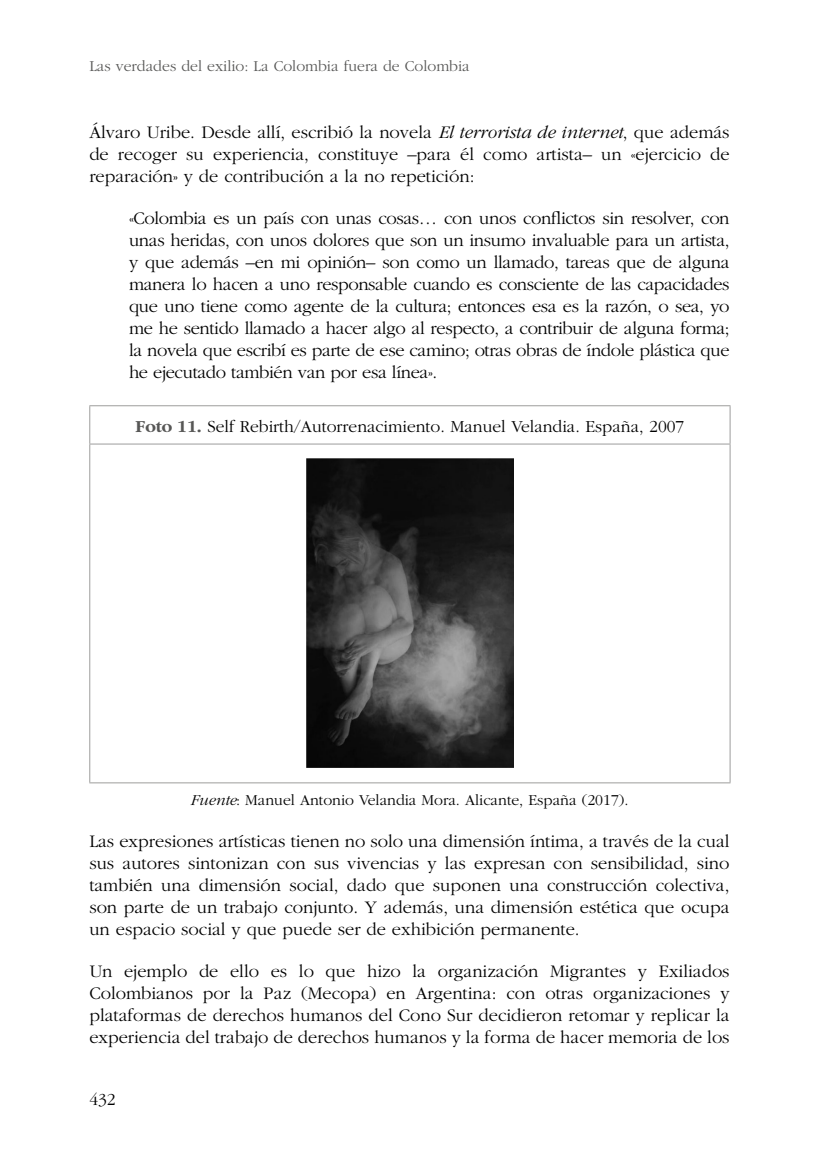
<style>
.page{position:relative;width:819px;height:1166px;background:#fff}
.page>*{position:absolute;margin:0;border:0;box-sizing:border-box;transform-origin:0 0}
.t1{font:300 18.38px/22.1px "Garamond";color:#000;text-align:justify}
.t2{font:300 17.5px "Garamond";color:#000}
.t3{font:300 15.75px "Garamond";color:#000}
.t4{font:300 15.75px "Garamond";color:#575756}
.s1{font-style:italic}
.s2{font-weight:700;color:#575756}
</style>
<div class="page">
<hr style="left:89px;top:405px;width:641px;height:1px;background:#9d9d9c">
<hr style="left:89px;top:406px;width:1px;height:38px;background:#9d9d9c">
<hr style="left:729px;top:406px;width:1px;height:38px;background:#9d9d9c">
<hr style="left:89px;top:444px;width:641px;height:1px;background:#9d9d9c">
<hr style="left:89px;top:444px;width:1px;height:338px;background:#9d9d9c">
<hr style="left:729px;top:444px;width:1px;height:338px;background:#9d9d9c">
<hr style="left:89px;top:782px;width:641px;height:1px;background:#9d9d9c">
<img style="left:307px;top:459px;width:206px;height:309px">
<p class="t4" style="left:89px;top:58px;width:382px">Las verdades del exilio: La Colombia fuera de Colombia</p>
<p class="t1" style="left:89px;top:121px;width:641px">Álvaro Uribe. Desde allí, escribió la novela <span class="s1">El terrorista de internet</span>, que además de recoger su experiencia, constituye –para él como artista– un «ejercicio de reparación» y de contribución a la no repetición:</p>
<p class="t1" style="left:129px;top:207px;width:602px">«Colombia es un país con unas cosas… con unos conflictos sin resolver, con unas heridas, con unos dolores que son un insumo invaluable para un artista, y que además –en mi opinión– son como un llamado, tareas que de alguna manera lo hacen a uno responsable cuando es consciente de las capacidades que uno tiene como agente de la cultura; entonces esa es la razón, o sea, yo me he sentido llamado a hacer algo al respecto, a contribuir de alguna forma; la novela que escribí es parte de ese camino; otras obras de índole plástica que he ejecutado también van por esa línea».</p>
<p class="t2" style="left:136px;top:416px;width:550px"><span class="s2">Foto 11.</span> Self Rebirth/Autorrenacimiento. Manuel Velandia. España, 2007</p>
<p class="t3" style="left:190px;top:791px;width:440px"><span class="s1">Fuente</span>: Manuel Antonio Velandia Mora. Alicante, España (2017).</p>
<p class="t1" style="left:89px;top:830px;width:641px">Las expresiones artísticas tienen no solo una dimensión íntima, a través de la cual sus autores sintonizan con sus vivencias y las expresan con sensibilidad, sino también una dimensión social, dado que suponen una construcción colectiva, son parte de un trabajo conjunto. Y además, una dimensión estética que ocupa un espacio social y que puede ser de exhibición permanente.</p>
<p class="t1" style="left:89px;top:960px;width:641px">Un ejemplo de ello es lo que hizo la organización Migrantes y Exiliados Colombianos por la Paz (Mecopa) en Argentina: con otras organizaciones y plataformas de derechos humanos del Cono Sur decidieron retomar y replicar la experiencia del trabajo de derechos humanos y la forma de hacer memoria de los</p>
<p class="t2" style="left:89px;top:1089px;width:28px">432</p>
</div>
